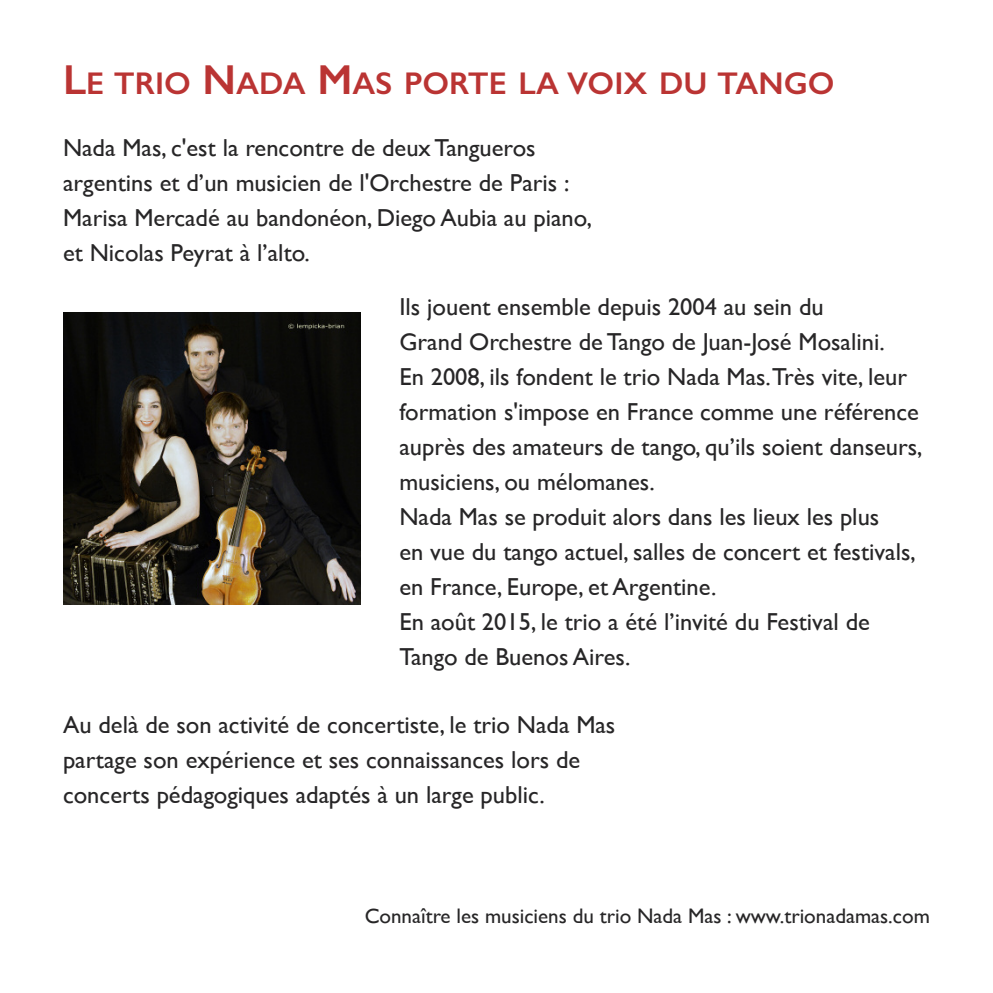
<style>
.page{position:relative;width:993px;height:993px;background:#fff}
.page>*{position:absolute;margin:0;border:0;box-sizing:border-box;transform-origin:0 0}
.t1{font:600 31.5px "Gill Sans";color:#ba3433}
.t2{font:24.5px/35px "Gill Sans";color:#272627}
.t3{font:21px "Gill Sans";color:#272627}
.s1{font-size:42px}
</style>
<div class="page">
<div style="left:63px;top:313px;width:298px;height:297px;background:linear-gradient(to right,#fff,#fff)"></div>
<img style="left:63px;top:313px;width:298px;height:291px">
<p class="t1" style="left:63px;top:64px;width:772px"><span class="s1">L</span>E TRIO <span class="s1">N</span>ADA <span class="s1">M</span>AS PORTE LA VOIX DU TANGO</p>
<p class="t2" style="left:63px;top:130px;width:530px">Nada Mas, c'est la rencontre de deux Tangueros argentins et d’un musicien de l'Orchestre de Paris :<br>Marisa Mercadé au bandonéon, Diego Aubia au piano, et Nicolas Peyrat à l’alto.</p>
<p class="t2" style="left:399px;top:289px;width:524px">Ils jouent ensemble depuis 2004 au sein du<br>Grand Orchestre de Tango de Juan-José Mosalini.<br>En 2008, ils fondent le trio Nada Mas.Très vite, leur formation s'impose en France comme une référence auprès des amateurs de tango, qu’ils soient danseurs, musiciens, ou mélomanes.<br>Nada Mas se produit alors dans les lieux les plus<br>en vue du tango actuel, salles de concert et festivals, en France, Europe, et Argentine.<br>En août 2015, le trio a été l’invité du Festival de Tango de Buenos Aires.</p>
<p class="t2" style="left:63px;top:707px;width:553px">Au delà de son activité de concertiste, le trio Nada Mas partage son expérience et ses connaissances lors de concerts pédagogiques adaptés à un large public.</p>
<p class="t3" style="left:364px;top:903px;width:566px">Connaître les musiciens du trio Nada Mas : www.trionadamas.com</p>
</div>
